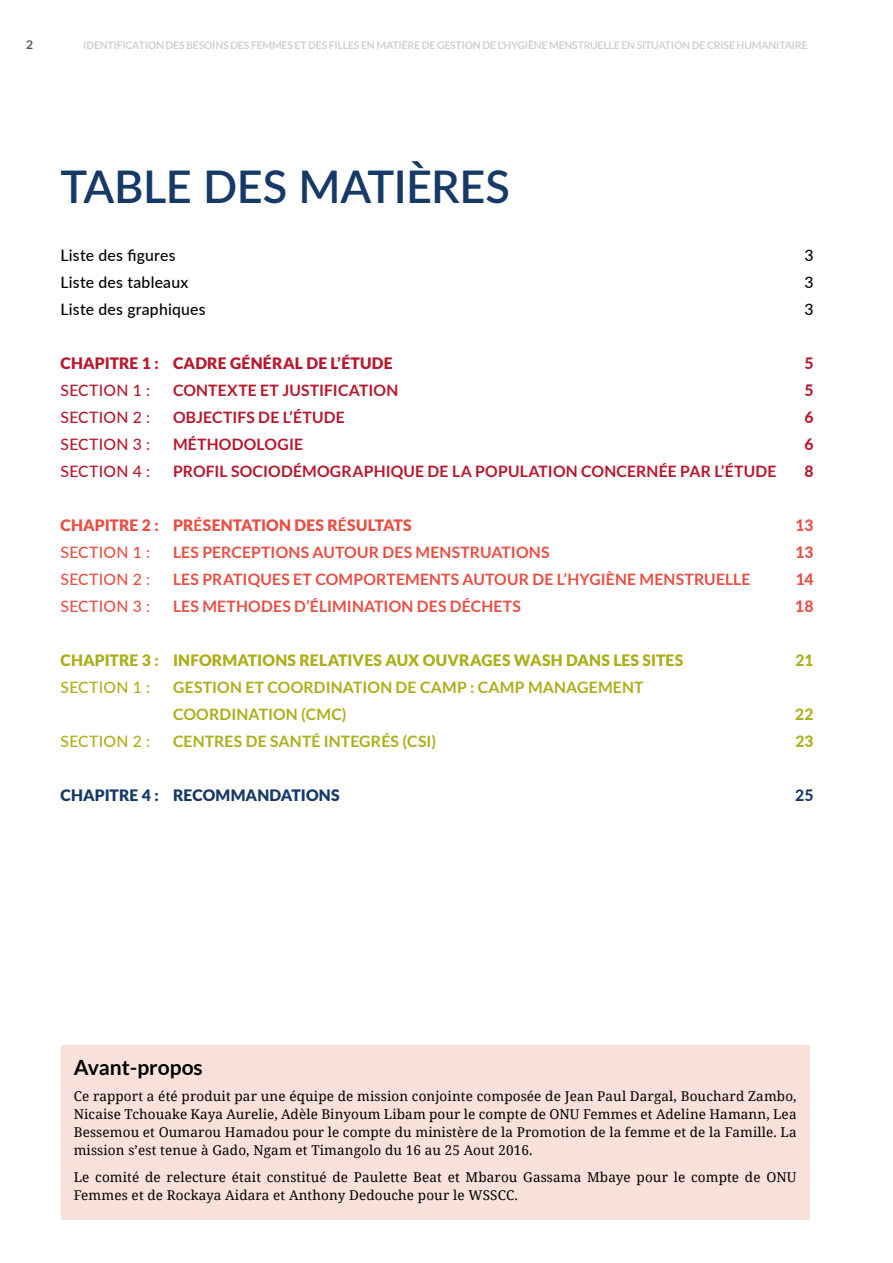
<style>
.page{position:relative;width:893px;height:1263px;background:#fff}
.page>*{position:absolute;margin:0;border:0;box-sizing:border-box;transform-origin:0 0}
.t1{font:600 45px "Lato";letter-spacing:-.01em;color:#173967}
.t2{font:700 21px "Lato";color:#000}
.t3{font:700 15.75px "Lato";letter-spacing:.01em;color:#e94f44}
.t4{font:700 15.75px "Lato";letter-spacing:.015em;color:#b7182d}
.t5{font:700 15.75px/27px "Lato";letter-spacing:.01em;color:#adae1a}
.t6{font:900 15.75px "Lato";letter-spacing:.005em;color:#adae1a}
.t7{font:500 15.75px "Lato";letter-spacing:.015em;color:#000}
.t8{font:500 15.75px "Lato";letter-spacing:.015em;color:#b7182d}
.t9{font:900 15.75px "Lato";letter-spacing:.005em;color:#e94f44}
.t10{font:900 15.75px "Lato";letter-spacing:.01em;color:#b7182d}
.t11{font:500 15.75px "Lato";letter-spacing:.015em;color:#e94f44}
.t12{font:900 15.75px "Lato";letter-spacing:.005em;color:#173967}
.t13{font:500 15.75px "Lato";letter-spacing:.015em;color:#adae1a}
.t14{font:800 15.75px "Lato";letter-spacing:-.005em;color:#e94f44}
.t15{font:800 15.75px "Lato";color:#adae1a}
.t16{font:800 15.75px "Lato";color:#b7182d}
.t17{font:800 15.75px "Lato";color:#173967}
.t18{font:13.5px/18px "Noto Serif";letter-spacing:.01em;color:#000;text-align:justify}
.t19{font:700 12px "Lato";color:#575656}
.t20{font:700 10.5px "Lato";letter-spacing:-.02em;color:#d0d0cf}
.s1{font-weight:700}
</style>
<div class="page">
<div style="left:61px;top:1045px;width:748px;height:174px;background:#f7e1da"></div>
<p class="t19" style="left:26px;top:39px;width:8px">2</p>
<p class="t20" style="left:83px;top:39px;width:726px">IDENTIFICATION DES BESOINS DES FEMMES ET DES FILLES EN MATIÈRE DE GESTION DE L’HYGIÈNE MENSTRUELLE EN SITUATION DE CRISE HUMANITAIRE</p>
<h1 class="t1" style="left:61px;top:161px;width:451px">TABLE DES MATIÈRES</h1>
<p class="t7" style="left:61px;top:244px;width:116px">Liste des figures</p>
<p class="t7" style="left:804px;top:244px;width:11px">3</p>
<p class="t7" style="left:61px;top:271px;width:129px">Liste des tableaux</p>
<p class="t7" style="left:804px;top:271px;width:11px">3</p>
<p class="t7" style="left:61px;top:298px;width:147px">Liste des graphiques</p>
<p class="t7" style="left:804px;top:298px;width:11px">3</p>
<p class="t10" style="left:61px;top:354px;width:334px">CHAPITRE 1 : CADRE GÉNÉRAL DE L’ÉTUDE</p>
<p class="t16" style="left:804px;top:354px;width:11px">5</p>
<p class="t8" style="left:61px;top:381px;width:91px">SECTION 1 :</p>
<p class="t4" style="left:173px;top:382px;width:227px">CONTEXTE ET JUSTIFICATION</p>
<p class="t16" style="left:804px;top:381px;width:11px">5</p>
<p class="t8" style="left:61px;top:408px;width:91px">SECTION 2 :</p>
<p class="t4" style="left:173px;top:409px;width:173px">OBJECTIFS DE L’ÉTUDE</p>
<p class="t16" style="left:804px;top:408px;width:11px">6</p>
<p class="t8" style="left:61px;top:433px;width:91px">SECTION 3 :</p>
<p class="t4" style="left:173px;top:436px;width:131px">MÉTHODOLOGIE</p>
<p class="t16" style="left:804px;top:435px;width:11px">6</p>
<p class="t8" style="left:61px;top:462px;width:91px">SECTION 4 :</p>
<p class="t4" style="left:173px;top:463px;width:605px">PROFIL SOCIODÉMOGRAPHIQUE DE LA POPULATION CONCERNÉE PAR L’ÉTUDE</p>
<p class="t16" style="left:804px;top:462px;width:11px">8</p>
<p class="t9" style="left:61px;top:516px;width:353px">CHAPITRE 2 : PR<span class="s1">É</span>SENTATION DES R<span class="s1">É</span>SULTATS</p>
<p class="t14" style="left:795px;top:516px;width:20px">13</p>
<p class="t11" style="left:61px;top:543px;width:91px">SECTION 1 :</p>
<p class="t3" style="left:173px;top:544px;width:378px">LES PERCEPTIONS AUTOUR DES MENSTRUATIONS</p>
<p class="t14" style="left:795px;top:543px;width:20px">13</p>
<p class="t11" style="left:61px;top:570px;width:91px">SECTION 2 :</p>
<p class="t3" style="left:173px;top:571px;width:579px">LES PRATIQUES ET COMPORTEMENTS AUTOUR DE L’HYGIÈNE MENSTRUELLE</p>
<p class="t14" style="left:796px;top:570px;width:19px">14</p>
<p class="t11" style="left:61px;top:595px;width:91px">SECTION 3 :</p>
<p class="t3" style="left:173px;top:598px;width:349px">LES METHODES D’ÉLIMINATION DES DÉCHETS</p>
<p class="t14" style="left:795px;top:597px;width:20px">18</p>
<p class="t6" style="left:61px;top:651px;width:624px">CHAPITRE 3 : INFORMATIONS RELATIVES AUX OUVRAGES WASH DANS LES SITES</p>
<p class="t15" style="left:795px;top:651px;width:20px">21</p>
<p class="t13" style="left:61px;top:678px;width:91px">SECTION 1 :</p>
<p class="t5" style="left:173px;top:674px;width:472px">GESTION ET COORDINATION DE CAMP : CAMP MANAGEMENT<br>COORDINATION (CMC)</p>
<p class="t15" style="left:795px;top:705px;width:20px">22</p>
<p class="t13" style="left:61px;top:732px;width:91px">SECTION 2 :</p>
<p class="t5" style="left:173px;top:728px;width:265px">CENTRES DE SANTÉ INTEGRÉS (CSI)</p>
<p class="t15" style="left:795px;top:732px;width:20px">23</p>
<p class="t12" style="left:61px;top:786px;width:281px">CHAPITRE 4 : RECOMMANDATIONS</p>
<p class="t17" style="left:795px;top:786px;width:20px">25</p>
<h2 class="t2" style="left:74px;top:1056px;width:131px">Avant-propos</h2>
<p class="t18" style="left:74px;top:1088px;width:724px">Ce rapport a été produit par une équipe de mission conjointe composée de Jean Paul Dargal, Bouchard Zambo, Nicaise Tchouake Kaya Aurelie, Adèle Binyoum Libam pour le compte de ONU Femmes et Adeline Hamann, Lea Bessemou et Oumarou Hamadou pour le compte du ministère de la Promotion de la femme et de la Famille. La mission s’est tenue à Gado, Ngam et Timangolo du 16 au 25 Aout 2016.</p>
<p class="t18" style="left:74px;top:1169px;width:724px">Le comité de relecture était constitué de Paulette Beat et Mbarou Gassama Mbaye pour le compte de ONU<br>Femmes et de Rockaya Aidara et Anthony Dedouche pour le WSSCC.</p>
</div>
